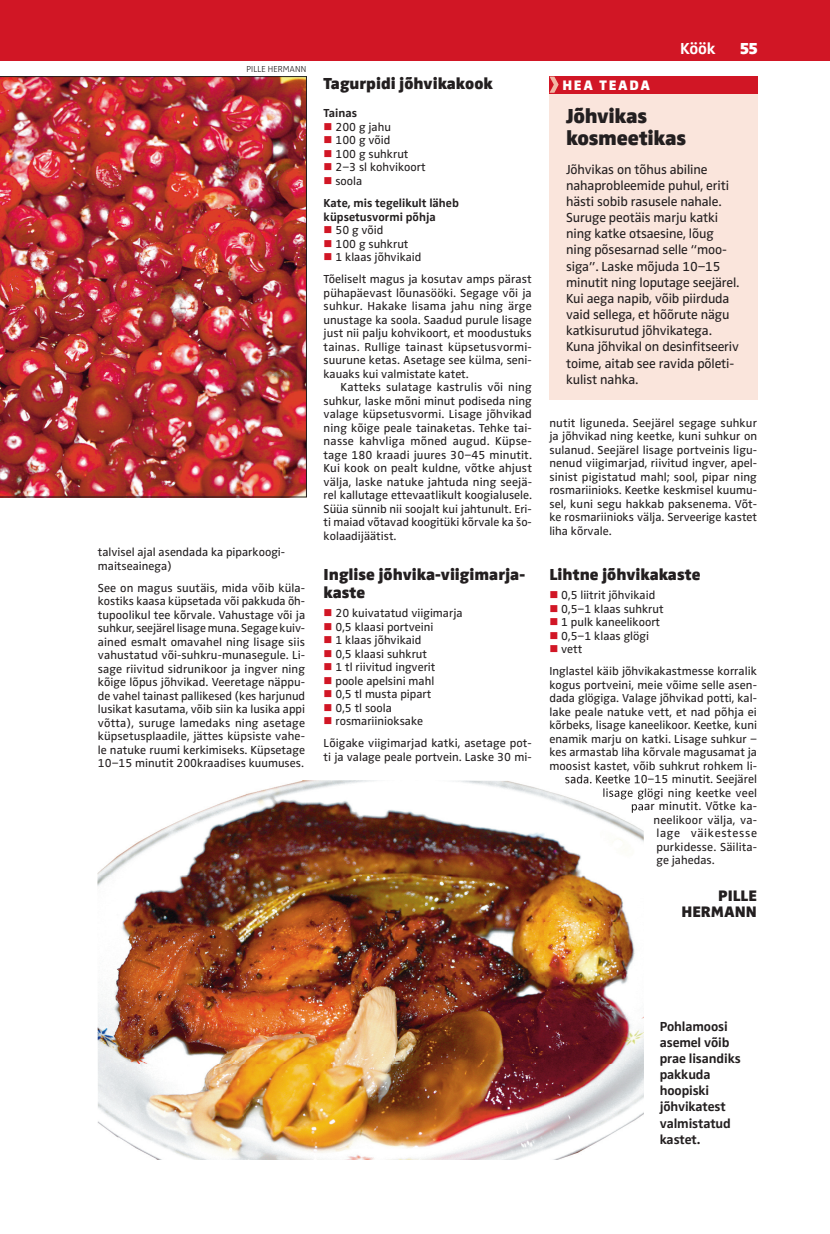
<style>
.page{position:relative;width:830px;height:1234px;background:#fff}
.page>*{position:absolute;margin:0;border:0;box-sizing:border-box;transform-origin:0 0}
.t1{font:900 21px/21.9px "Zwo Pro";letter-spacing:-.015em;color:#231f20}
.t2{font:900 16.5px/18px "Zwo Pro";color:#231f20}
.t3{font:700 16.5px "Zwo Pro";color:#fff}
.t4{font:900 16.5px "Zwo Pro";color:#fff}
.t5{font:900 15.75px/16.2px "Zwo Pro";color:#231f20;text-align:right}
.t6{font:900 14.25px "Zwo Pro";letter-spacing:.115em;color:#fff}
.t7{font:13.5px/16.2px "Zwo Pro";letter-spacing:-.01em;color:#231f20}
.t8{font:700 13.5px/16.2px "Zwo Pro";letter-spacing:-.01em;color:#231f20}
.t9{font:12px/13.5px "Zwo Pro";color:#231f20}
.t10{font:700 12px/22px "Zwo Pro";color:#231f20}
.t11{font:12px "Zwo Pro";letter-spacing:.05em;color:#231f20}
.t12{font:300 9px "Zwo Pro";color:#231f20}
.s1{color:#d11625}
.s2{font-weight:400}
</style>
<div class="page">
<div style="left:0;top:0;width:829px;height:60px;background:#d11625"></div>
<div style="left:549px;top:94px;width:208px;height:306px;background:#fae5dc"></div>
<div style="left:549px;top:77px;width:208px;height:17px;background:#d11625"></div>
<svg style="left:549px;top:77px;width:9px;height:16px"></svg>
<img style="left:0;top:76px;width:306px;height:421px">
<img style="left:98px;top:780px;width:545px;height:379px">
<img style="left:565px;top:780px;width:78px;height:5px">
<img style="left:603px;top:788px;width:40px;height:11px">
<svg style="left:631px;top:801px;width:12px;height:11px"></svg>
<p class="t12" style="left:246px;top:63px;width:61px">PILLE HERMANN</p>
<p class="t9" style="left:98px;top:545px;width:189px">talvisel ajal asendada ka piparkoogi&shy;maitseainega)</p>
<p class="t9" style="left:98px;top:581px;width:209px;text-align:justify">See on magus suutäis, mida võib küla&shy;kostiks kaasa küpsetada või pakkuda õh&shy;tupoolikul tee kõrvale. Vahustage või ja suhkur, seejärel lisage muna. Segage kuiv&shy;ained esmalt omavahel ning lisage siis vahustatud või-suhkru-munasegule. Li&shy;sage riivitud sidrunikoor ja ingver ning kõige lõpus jõhvikad. Veeretage näppu&shy;de vahel tainast pallikesed (kes harjunud lusikat kasutama, võib siin ka lusika appi võtta), suruge lamedaks ning asetage küpsetusplaadile, jättes küpsiste vahe&shy;le natuke ruumi kerkimiseks. Küpsetage 10−15 minutit 200kraadises kuumuses.</p>
<h2 class="t2" style="left:323px;top:75px;width:170px">Tagurpidi jõhvikakook</h2>
<p class="t10" style="left:323px;top:103px;width:35px">Tainas</p>
<p class="t9" style="left:323px;top:120px;width:69px"><span class="s1">■</span> 200 g jahu</p>
<p class="t9" style="left:323px;top:134px;width:68px"><span class="s1">■</span> 100 g võid</p>
<p class="t9" style="left:323px;top:147px;width:86px"><span class="s1">■</span> 100 g suhkrut</p>
<p class="t9" style="left:323px;top:161px;width:104px"><span class="s1">■</span> 2−3 sl kohvikoort</p>
<p class="t10" style="left:323px;top:170px;width:137px"><span class="s1">■</span> <span class="s2">soola<br></span>Kate, mis tegelikult läheb</p>
<p class="t10" style="left:323px;top:206px;width:113px">küpsetusvormi põhja</p>
<p class="t9" style="left:323px;top:223px;width:61px"><span class="s1">■</span> 50 g võid</p>
<p class="t9" style="left:323px;top:237px;width:86px"><span class="s1">■</span> 100 g suhkrut</p>
<p class="t9" style="left:323px;top:246px;width:209px;line-height:22px"><span class="s1">■</span> 1 klaas jõhvikaid<br>Tõeliselt magus ja kosutav amps pärast</p>
<p class="t9" style="left:323px;top:286px;width:210px;text-align:justify">pühapäevast lõunasööki. Segage või ja suhkur. Hakake lisama jahu ning ärge unustage ka soola. Saadud purule lisage just nii palju kohvikoort, et moodustuks tainas. Rullige tainast küpsetusvormi&shy;suurune ketas. Asetage see külma, seni&shy;kauaks kui valmistate katet.</p>
<p class="t9" style="left:323px;top:380px;width:210px;text-align:justify;text-indent:17px">Katteks sulatage kastrulis või ning suhkur, laske mõni minut podiseda ning valage küpsetusvormi. Lisage jõhvikad ning kõige peale tainaketas. Tehke tai&shy;nasse kahvliga mõned augud. Küpse&shy;tage 180 kraadi juures 30−45 minutit.<br>Kui kook on pealt kuldne, võtke ahjust välja, laske natuke jahtuda ning seejä&shy;rel kallutage ettevaatlikult koogialusele.<br>Süüa sünnib nii soojalt kui jahtunult. Eri&shy;ti maiad võtavad koogitüki kõrvale ka šo&shy;kolaadijäätist.</p>
<h2 class="t2" style="left:323px;top:565px;width:203px">Inglise jõhvika-viigimarja&shy;kaste</h2>
<p class="t9" style="left:323px;top:606px;width:140px"><span class="s1">■</span> 20 kuivatatud viigimarja</p>
<p class="t9" style="left:323px;top:620px;width:111px"><span class="s1">■</span> 0,5 klaasi portveini</p>
<p class="t9" style="left:323px;top:633px;width:99px"><span class="s1">■</span> 1 klaas jõhvikaid</p>
<p class="t9" style="left:323px;top:647px;width:105px"><span class="s1">■</span> 0,5 klaasi suhkrut</p>
<p class="t9" style="left:323px;top:660px;width:113px"><span class="s1">■</span> 1 tl riivitud ingverit</p>
<p class="t9" style="left:323px;top:674px;width:112px"><span class="s1">■</span> poole apelsini mahl</p>
<p class="t9" style="left:323px;top:687px;width:109px"><span class="s1">■</span> 0,5 tl musta pipart</p>
<p class="t9" style="left:323px;top:701px;width:70px"><span class="s1">■</span> 0,5 tl soola</p>
<p class="t9" style="left:323px;top:710px;width:210px;line-height:22px"><span class="s1">■</span> rosmariinioksake<br>Lõigake viigimarjad katki, asetage pot-</p>
<p class="t9" style="left:323px;top:750px;width:209px">ti ja valage peale portvein. Laske 30 mi-</p>
<p class="t6" style="left:562px;top:77px;width:89px">HEA TEADA</p>
<h2 class="t3" style="left:680px;top:39px;width:37px">Köök</h2>
<h2 class="t4" style="left:739px;top:39px;width:20px">55</h2>
<h1 class="t1" style="left:566px;top:105px;width:122px">Jõhvikas kosmeetikas</h1>
<p class="t7" style="left:566px;top:161px;width:175px">Jõhvikas on tõhus abiline nahaprobleemide puhul, eriti hästi sobib rasusele nahale.<br>Suruge peotäis marju katki ning katke otsaesine, lõug ning põsesarnad selle “moo&shy;siga”. Laske mõjuda 10−15 minutit ning loputage seejärel.<br>Kui aega napib, võib piirduda vaid sellega, et hõõrute nägu katkisurutud jõhvikatega.<br>Kuna jõhvikal on desinfitseeriv toime, aitab see ravida põleti&shy;kulist nahka.</p>
<p class="t9" style="left:549px;top:416px;width:209px;text-align:justify">nutit liguneda. Seejärel segage suhkur ja jõhvikad ning keetke, kuni suhkur on sulanud. Seejärel lisage portveinis ligu&shy;nenud viigimarjad, riivitud ingver, apel&shy;sinist pigistatud mahl; sool, pipar ning rosmariinioks. Keetke keskmisel kuumu&shy;sel, kuni segu hakkab paksenema. Võt&shy;ke rosmariinioks välja. Serveerige kastet liha kõrvale.</p>
<h2 class="t2" style="left:549px;top:565px;width:152px">Lihtne jõhvikakaste</h2>
<p class="t9" style="left:549px;top:588px;width:107px"><span class="s1">■</span> 0,5 liitrit jõhvikaid</p>
<p class="t9" style="left:549px;top:602px;width:116px"><span class="s1">■</span> 0,5−1 klaas suhkrut</p>
<p class="t9" style="left:549px;top:615px;width:112px"><span class="s1">■</span> 1 pulk kaneelikoort</p>
<p class="t9" style="left:549px;top:629px;width:101px"><span class="s1">■</span> 0,5−1 klaas glögi</p>
<p class="t9" style="left:549px;top:638px;width:209px;line-height:22px"><span class="s1">■</span> vett<br>Inglastel käib jõhvikakastmesse korralik</p>
<p class="t9" style="left:549px;top:678px;width:209px">kogus portveini, meie võime selle asen-</p>
<p class="t9" style="left:549px;top:691px;width:209px">dada glögiga. Valage jõhvikad potti, kal-</p>
<p class="t9" style="left:549px;top:705px;width:209px">lake peale natuke vett, et nad põhja ei</p>
<p class="t9" style="left:549px;top:718px;width:209px">kõrbeks, lisage kaneelikoor. Keetke, kuni</p>
<p class="t9" style="left:549px;top:732px;width:209px">enamik marju on katki. Lisage suhkur −</p>
<p class="t9" style="left:549px;top:745px;width:209px">kes armastab liha kõrvale magusamat ja</p>
<p class="t9" style="left:549px;top:759px;width:209px">moosist kastet, võib suhkrut rohkem li-</p>
<p class="t9" style="left:564px;top:772px;width:193px">sada. Keetke 10−15 minutit. Seejärel</p>
<p class="t9" style="left:602px;top:786px;width:156px">lisage glögi ning keetke veel</p>
<p class="t9" style="left:630px;top:799px;width:128px">paar minutit. Võtke ka-</p>
<p class="t9" style="left:653px;top:813px;width:105px">neelikoor välja, va-</p>
<p class="t11" style="left:656px;top:826px;width:102px">lage väikestesse</p>
<p class="t9" style="left:656px;top:840px;width:102px">purkidesse. Säilita-</p>
<p class="t9" style="left:656px;top:853px;width:60px">ge jahedas.</p>
<h3 class="t5" style="left:681px;top:887px;width:77px">PILLE<br>HERMANN</h3>
<p class="t8" style="left:659px;top:1017px;width:82px">Pohlamoosi asemel võib prae lisandiks pakkuda hoopiski jõhvikatest valmistatud kastet.</p>
</div>
